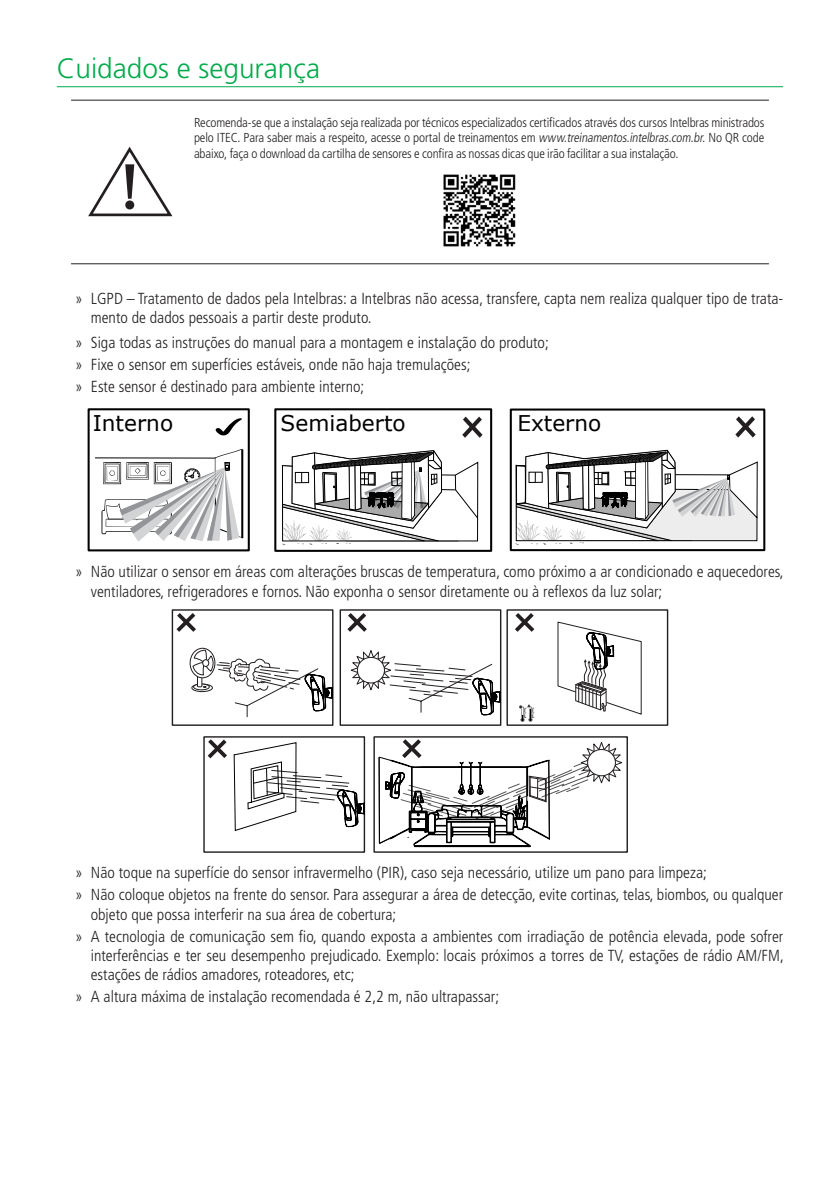
<style>
.page{position:relative;width:840px;height:1191px;background:#fff}
.page>*{position:absolute;margin:0;border:0;box-sizing:border-box;transform-origin:0 0}
._1__Titulo_1{font:300 28px "Frutiger LT Std";color:#03aa4b}
.t1{font:21.6px "Verdana";color:#000}
.t2{font:300 condensed 16px/19.2px "Frutiger LT Std";color:#231f20}
._8__Tabela_Texto{font:300 condensed 13px/15.6px "Frutiger LT Std";letter-spacing:-.01em;color:#231f20;text-align:justify}
.s1{font-style:italic}
</style>
<div class="page">
<hr style="left:57px;top:86px;width:725px;height:1px;background:#03aa4b">
<hr style="left:71px;top:100px;width:123px;height:1px;background:#231f20">
<hr style="left:194px;top:100px;width:574px;height:1px;background:#231f20">
<hr style="left:71px;top:263px;width:123px;height:1px;background:#231f20">
<hr style="left:194px;top:263px;width:574px;height:1px;background:#231f20">
<svg style="left:88px;top:146px;width:85px;height:71px"></svg>
<img style="left:443px;top:174px;width:73px;height:73px">
<div style="left:509px;top:408px;width:255px;height:143px;border:2px solid #000"></div>
<svg style="left:735px;top:416px;width:20px;height:22px"></svg>
<hr style="left:95px;top:457px;width:120px;height:1px;background:#000">
<div style="left:88px;top:408px;width:162px;height:143px;border:2px solid #000"></div>
<svg style="left:215px;top:418px;width:27px;height:17px"></svg>
<svg style="left:101px;top:448px;width:143px;height:93px"></svg>
<svg style="left:515px;top:450px;width:242px;height:102px"></svg>
<div style="left:274px;top:408px;width:218px;height:144px;border:2px solid #000"></div>
<svg style="left:282px;top:450px;width:196px;height:102px"></svg>
<svg style="left:462px;top:416px;width:20px;height:22px"></svg>
<div style="left:172px;top:609px;width:161px;height:117px;border:1px solid #231f20"></div>
<div style="left:339px;top:609px;width:162px;height:117px;border:1px solid #231f20"></div>
<div style="left:506px;top:609px;width:162px;height:117px;border:1px solid #231f20"></div>
<div style="left:203px;top:736px;width:162px;height:116px;border:1px solid #231f20"></div>
<div style="left:373px;top:736px;width:254px;height:116px;border:1px solid #231f20"></div>
<div style="left:191px;top:683px;width:22px;height:9px;border:1px solid #231f20;border-radius:50%"></div>
<svg style="left:176px;top:613px;width:20px;height:19px"></svg>
<svg style="left:347px;top:613px;width:19px;height:19px"></svg>
<svg style="left:515px;top:613px;width:19px;height:19px"></svg>
<div style="left:189px;top:648px;width:26px;height:30px;border:1px solid #231f20;border-radius:50%"></div>
<svg style="left:207px;top:739px;width:20px;height:19px"></svg>
<svg style="left:519px;top:704px;width:15px;height:18px"></svg>
<svg style="left:557px;top:621px;width:84px;height:94px"></svg>
<svg style="left:233px;top:741px;width:132px;height:90px"></svg>
<svg style="left:378px;top:739px;width:245px;height:108px"></svg>
<svg style="left:192px;top:650px;width:141px;height:67px"></svg>
<svg style="left:350px;top:649px;width:150px;height:66px"></svg>
<p class="_1__Titulo_1" style="left:57px;top:52px;width:264px">Cuidados e segurança</p>
<p class="_8__Tabela_Texto" style="left:194px;top:114px;width:571px">Recomenda-se que a instalação seja realizada por técnicos especializados certificados através dos cursos Intelbras ministrados pelo ITEC. Para saber mais a respeito, acesse o portal de treinamentos em <span class="s1">www.treinamentos.intelbras.com.br.</span>No QR code abaixo, faça o download da cartilha de sensores e confira as nossas dicas que irão facilitar a sua instalação.</p>
<p class="t2" style="left:91px;top:289px;width:693px;text-indent:-16px">» LGPD – Tratamento de dados pela Intelbras: a Intelbras não acessa, transfere, capta nem realiza qualquer tipo de trata&shy;mento de dados pessoais a partir deste produto.</p>
<p class="t2" style="left:75px;top:333px;width:475px">» Siga todas as instruções do manual para a montagem e instalação do produto;</p>
<p class="t2" style="left:75px;top:355px;width:396px">» Fixe o sensor em superfícies estáveis, onde não haja tremulações;</p>
<p class="t2" style="left:75px;top:377px;width:290px">» Este sensor é destinado para ambiente interno;</p>
<h2 class="t1" style="left:93px;top:408px;width:82px">Interno</h2>
<h2 class="t1" style="left:280px;top:408px;width:126px">Semiaberto</h2>
<h2 class="t1" style="left:517px;top:408px;width:85px">Externo</h2>
<p class="t2" style="left:91px;top:562px;width:694px;text-indent:-16px">» Não utilizar o sensor em áreas com alterações bruscas de temperatura, como próximo a ar condicionado e aquecedores, ventiladores, refrigeradores e fornos. Não exponha o sensor diretamente ou à reflexos da luz solar;</p>
<p class="t2" style="left:75px;top:863px;width:633px">» Não toque na superfície do sensor infravermelho (PIR), caso seja necessário, utilize um pano para limpeza;</p>
<p class="t2" style="left:91px;top:885px;width:693px;text-indent:-16px">» Não coloque objetos na frente do sensor. Para assegurar a área de detecção, evite cortinas, telas, biombos, ou qualquer objeto que possa interferir na sua área de cobertura;</p>
<p class="t2" style="left:91px;top:926px;width:694px;text-align:justify;text-indent:-16px">» A tecnologia de comunicação sem fio, quando exposta a ambientes com irradiação de potência elevada, pode sofrer interferências e ter seu desempenho prejudicado. Exemplo: locais próximos a torres de TV, estações de rádio AM/FM, estações de rádios amadores, roteadores, etc;</p>
<p class="t2" style="left:75px;top:987px;width:425px">» A altura máxima de instalação recomendada é 2,2 m, não ultrapassar;</p>
</div>
